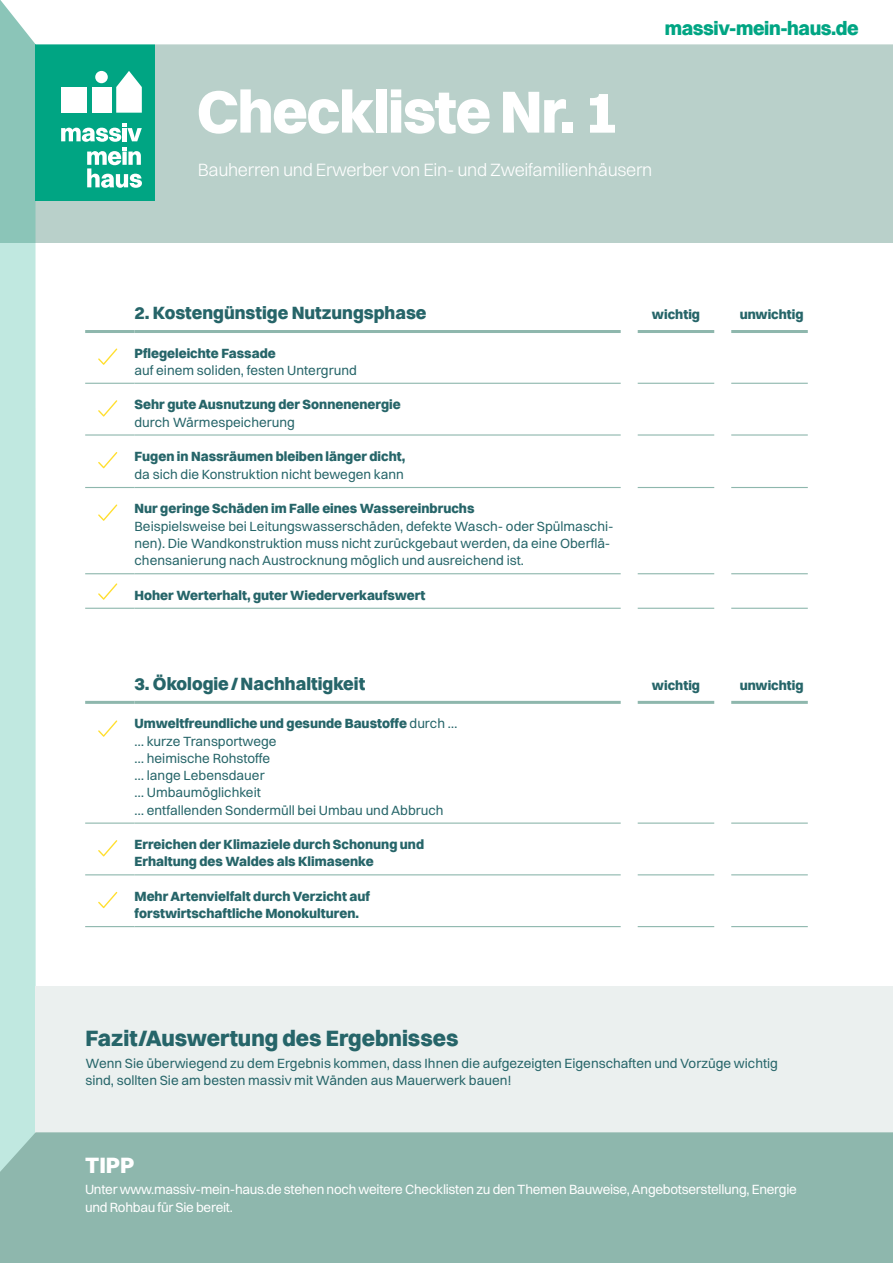
<style>
.page{position:relative;width:893px;height:1263px;background:#fff}
.page>*{position:absolute;margin:0;border:0;box-sizing:border-box;transform-origin:0 0}
.t1{font:800 60px "Switzer";letter-spacing:-.02em;color:#fff}
.t2{font:800 22.5px "Switzer";color:#266569}
.t3{font:800 22.5px "Switzer";color:#fff}
.t4{font:800 19.5px "Switzer";letter-spacing:-.02em;color:#00a583}
.t5{font:800 18px "Switzer";color:#266569}
.t6{font:300 18px "Switzer";letter-spacing:-.02em;color:#fff}
.t7{font:13.5px/17.2px "Switzer";color:#266569}
.t8{font:800 13.5px/17.2px "Switzer";color:#266569}
.t9{font:13.5px/17.2px "Switzer";letter-spacing:-.02em;color:#fff}
.s1{font-weight:800}
</style>
<div class="page">
<div style="left:0;top:0;width:893px;height:243px;background:#b9d0ca"></div>
<div style="left:36px;top:45px;width:119px;height:156px;background:#00a583"></div>
<div style="left:61px;top:87px;width:26px;height:26px;background:#fff"></div>
<svg style="left:116px;top:71px;width:26px;height:42px"></svg>
<div style="left:92px;top:87px;width:19px;height:26px;background:#fff"></div>
<div style="left:95px;top:71px;width:13px;height:12px;background:#fff;border-radius:50%"></div>
<svg style="left:61px;top:124px;width:81px;height:64px"></svg>
<hr style="left:135px;top:383px;width:486px;height:1px;background:#8eb7ad">
<hr style="left:638px;top:383px;width:76px;height:1px;background:#8eb7ad">
<hr style="left:731px;top:383px;width:77px;height:1px;background:#8eb7ad">
<hr style="left:135px;top:330px;width:486px;height:3px;background:#8eb7ad">
<hr style="left:638px;top:330px;width:76px;height:3px;background:#8eb7ad">
<hr style="left:731px;top:330px;width:77px;height:3px;background:#8eb7ad">
<hr style="left:135px;top:434px;width:486px;height:2px;background:#8eb7ad">
<hr style="left:638px;top:434px;width:76px;height:2px;background:#8eb7ad">
<hr style="left:731px;top:434px;width:77px;height:2px;background:#8eb7ad">
<hr style="left:135px;top:487px;width:486px;height:1px;background:#8eb7ad">
<hr style="left:638px;top:487px;width:76px;height:1px;background:#8eb7ad">
<hr style="left:731px;top:487px;width:77px;height:1px;background:#8eb7ad">
<hr style="left:135px;top:573px;width:486px;height:1px;background:#8eb7ad">
<hr style="left:638px;top:573px;width:76px;height:1px;background:#8eb7ad">
<hr style="left:731px;top:573px;width:77px;height:1px;background:#8eb7ad">
<hr style="left:135px;top:608px;width:486px;height:1px;background:#8eb7ad">
<hr style="left:638px;top:608px;width:76px;height:1px;background:#8eb7ad">
<hr style="left:731px;top:608px;width:77px;height:1px;background:#8eb7ad">
<hr style="left:85px;top:330px;width:50px;height:3px;background:#8eb7ad">
<hr style="left:85px;top:434px;width:50px;height:2px;background:#8eb7ad">
<hr style="left:85px;top:487px;width:50px;height:1px;background:#8eb7ad">
<hr style="left:85px;top:573px;width:50px;height:1px;background:#8eb7ad">
<hr style="left:85px;top:608px;width:50px;height:1px;background:#8eb7ad">
<hr style="left:85px;top:383px;width:50px;height:1px;background:#8eb7ad">
<svg style="left:98px;top:348px;width:19px;height:17px"></svg>
<svg style="left:98px;top:400px;width:19px;height:17px"></svg>
<svg style="left:98px;top:452px;width:19px;height:16px"></svg>
<svg style="left:98px;top:504px;width:19px;height:17px"></svg>
<svg style="left:98px;top:583px;width:19px;height:17px"></svg>
<hr style="left:135px;top:701px;width:486px;height:3px;background:#8eb7ad">
<hr style="left:638px;top:701px;width:76px;height:3px;background:#8eb7ad">
<hr style="left:731px;top:701px;width:77px;height:3px;background:#8eb7ad">
<hr style="left:135px;top:822px;width:486px;height:2px;background:#8eb7ad">
<hr style="left:638px;top:822px;width:76px;height:2px;background:#8eb7ad">
<hr style="left:731px;top:822px;width:77px;height:2px;background:#8eb7ad">
<hr style="left:135px;top:874px;width:486px;height:1px;background:#8eb7ad">
<hr style="left:638px;top:874px;width:76px;height:1px;background:#8eb7ad">
<hr style="left:731px;top:874px;width:77px;height:1px;background:#8eb7ad">
<hr style="left:135px;top:926px;width:486px;height:1px;background:#8eb7ad">
<hr style="left:638px;top:926px;width:76px;height:1px;background:#8eb7ad">
<hr style="left:731px;top:926px;width:77px;height:1px;background:#8eb7ad">
<hr style="left:85px;top:701px;width:50px;height:3px;background:#8eb7ad">
<hr style="left:85px;top:822px;width:50px;height:2px;background:#8eb7ad">
<hr style="left:85px;top:874px;width:50px;height:1px;background:#8eb7ad">
<hr style="left:85px;top:926px;width:50px;height:1px;background:#8eb7ad">
<svg style="left:98px;top:720px;width:19px;height:17px"></svg>
<svg style="left:98px;top:840px;width:19px;height:16px"></svg>
<svg style="left:98px;top:892px;width:19px;height:16px"></svg>
<svg style="left:0;top:44px;width:36px;height:1088px;background:#b6e1d8"></svg>
<div style="left:0;top:0;width:893px;height:44px;background:#fff"></div>
<div style="left:36px;top:986px;width:857px;height:146px;background:#ebf0ef"></div>
<div style="left:0;top:1132px;width:893px;height:131px;background:#8eb7ad"></div>
<h3 class="t4" style="left:665px;top:16px;width:196px">massiv-mein-haus.de</h3>
<h1 class="t1" style="left:197px;top:74px;width:423px">Checkliste Nr. 1</h1>
<h3 class="t6" style="left:198px;top:159px;width:456px">Bauherren und Erwerber von Ein- und Zweifamilienhäusern</h3>
<h3 class="t5" style="left:135px;top:301px;width:294px">2. Kostengünstige Nutzungsphase</h3>
<p class="t8" style="left:652px;top:305px;width:50px">wichtig</p>
<p class="t8" style="left:740px;top:305px;width:65px">unwichtig</p>
<p class="t8" style="left:135px;top:344px;width:143px">Pflegeleichte Fassade</p>
<p class="t7" style="left:135px;top:361px;width:224px">auf einem soliden, festen Untergrund</p>
<p class="t8" style="left:135px;top:396px;width:268px">Sehr gute Ausnutzung der Sonnenenergie</p>
<p class="t7" style="left:135px;top:413px;width:162px">durch Wärmespeicherung</p>
<p class="t8" style="left:135px;top:447px;width:272px">Fugen in Nassräumen bleiben länger dicht,</p>
<p class="t7" style="left:135px;top:465px;width:271px">da sich die Konstruktion nicht bewegen kann</p>
<p class="t8" style="left:135px;top:500px;width:341px">Nur geringe Schäden im Falle eines Wassereinbruchs</p>
<p class="t7" style="left:135px;top:517px;width:481px">Beispielsweise bei Leitungswasserschäden, defekte Wasch- oder Spülmaschi&shy;nen). Die Wandkonstruktion muss nicht zurückgebaut werden, da eine Oberflä&shy;chensanierung nach Austrocknung möglich und ausreichend ist.</p>
<p class="t8" style="left:135px;top:586px;width:292px">Hoher Werterhalt, guter Wiederverkaufswert</p>
<h3 class="t5" style="left:135px;top:672px;width:232px">3. Ökologie/Nachhaltigkeit</h3>
<p class="t8" style="left:652px;top:676px;width:50px">wichtig</p>
<p class="t8" style="left:740px;top:676px;width:65px">unwichtig</p>
<p class="t7" style="left:135px;top:715px;width:324px"><span class="s1">Umweltfreundliche und gesunde Baustoffe</span> durch … … kurze Transportwege<br>… heimische Rohstoffe<br>… lange Lebensdauer<br>… Umbaumöglichkeit<br>… entfallenden Sondermüll bei Umbau und Abbruch</p>
<p class="t8" style="left:135px;top:835px;width:291px">Erreichen der Klimaziele durch Schonung und<br>Erhaltung des Waldes als Klimasenke</p>
<p class="t8" style="left:135px;top:887px;width:237px">Mehr Artenvielfalt durch Verzicht auf forstwirtschaftliche Monokulturen.</p>
<h2 class="t2" style="left:85px;top:1024px;width:375px">Fazit/Auswertung des Ergebnisses</h2>
<p class="t7" style="left:85px;top:1054px;width:694px">Wenn Sie überwiegend zu dem Ergebnis kommen, dass Ihnen die aufgezeigten Eigenschaften und Vorzüge wichtig sind, sollten Sie am besten massiv mit Wänden aus Mauerwerk bauen!</p>
<h2 class="t3" style="left:85px;top:1151px;width:51px">TIPP</h2>
<p class="t9" style="left:85px;top:1181px;width:713px">Unter www.massiv-mein-haus.de stehen noch weitere Checklisten zu den Themen Bauweise, Angebotserstellung, Energie und Rohbau für Sie bereit.</p>
</div>
